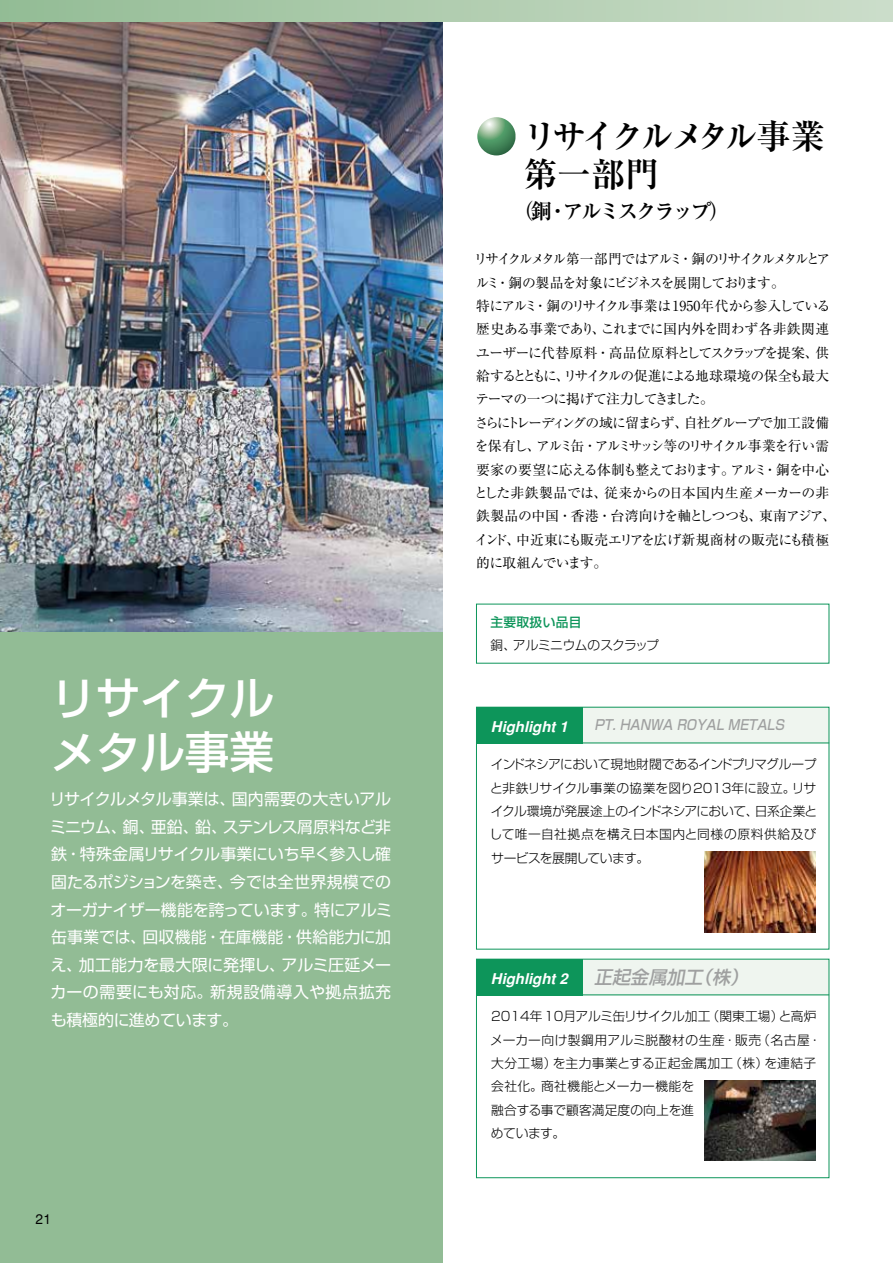
<style>
.page{position:relative;width:893px;height:1263px;background:#fff}
.page>*{position:absolute;margin:0;border:0;box-sizing:border-box;transform-origin:0 0}
.t1{font:500 44.7px/53.1px "Shin Go Pro";color:#fff}
.t2{font:700 34.05px/38.2px "Ryumin Pro";letter-spacing:-.12em;color:#000}
.t3{font:700 21.3px "Ryumin Pro";letter-spacing:-.14em;color:#000}
.t4{font:italic 500 18px "Shin Go Pro";color:#9fa0a0}
.t5{font:15.9px/27.6px "Shin Go Pro";letter-spacing:.005em;color:#fff;text-align:justify}
.t6{font:italic 700 14.85px "Helvetica";color:#fff}
.t7{font:13.8px/23.4px "Ryumin Pro";letter-spacing:-.075em;color:#000}
.t8{font:italic 500 13.8px "Shin Go Pro";color:#9fa0a0;scale:.9 1}
.t9{font:13.8px "Helvetica";color:#000}
.t10{font:300 12.75px/23.4px "Shin Go Pro";letter-spacing:.005em;color:#000;text-align:justify}
.t11{font:300 12.75px "Shin Go Pro";letter-spacing:-.05em;color:#000}
.t12{font:500 12.75px "Shin Go Pro";letter-spacing:.025em;color:#0d955a}
</style>
<div class="page">
<div style="left:0;top:631px;width:442px;height:632px;background:#92bc95"></div>
<img style="left:0;top:21px;width:442px;height:610px">
<svg style="left:477px;top:117px;width:38px;height:38px"></svg>
<div style="left:583px;top:707px;width:246px;height:36px;background:#eff5ef"></div>
<div style="left:476px;top:707px;width:107px;height:36px;background:#0d955a"></div>
<hr style="left:583px;top:743px;width:246px;height:1px;background:#0d955a">
<img style="left:704px;top:851px;width:111px;height:81px">
<div style="left:583px;top:959px;width:246px;height:36px;background:#eff5ef"></div>
<div style="left:476px;top:959px;width:353px;height:219px;border:1px solid #0d955a"></div>
<div style="left:476px;top:959px;width:107px;height:36px;background:#0d955a"></div>
<hr style="left:583px;top:994px;width:246px;height:1px;background:#0d955a">
<img style="left:704px;top:1080px;width:111px;height:81px">
<div style="left:0;top:0;width:893px;height:21px;background:linear-gradient(to right,#93bc95,#ccdeca)"></div>
<h1 class="t1" style="left:51px;top:666px;width:225px">リサイクルメタル事業</h1>
<p class="t5" style="left:50px;top:783px;width:344px">リサイクルメタル事業は、国内需要の大きいアルミニウム、銅、亜鉛、鉛、ステンレス屑原料など非鉄・特殊金属リサイクル事業にいち早く参入し確固たるポジションを築き、今では全世界規模でのオーガナイザー機能を誇っています。特にアルミ缶事業では、回収機能・在庫機能・供給能力に加え、加工能力を最大限に発揮し、アルミ圧延メーカーの需要にも対応。新規設備導入や拠点拡充も積極的に進めています。</p>
<p class="t9" style="left:36px;top:1211px;width:17px">21</p>
<h2 class="t2" style="left:523px;top:115px;width:303px">リサイクルメタル事業第一部門</h2>
<h3 class="t3" style="left:512px;top:194px;width:219px">（銅・アルミスクラップ）</h3>
<p class="t7" style="left:474px;top:246px;width:364px">リサイクルメタル第一部門ではアルミ・銅のリサイクルメタルとアルミ・銅の製品を対象にビジネスを展開しております。<br>特にアルミ・銅のリサイクル事業は 1950年代から参入している歴史ある事業であり、これまでに国内外を問わず各非鉄関連ユーザーに代替原料・高品位原料としてスクラップを提案、供給するとともに、リサイクルの促進による地球環境の保全も最大テーマの一つに掲げて注力してきました。<br>さらにトレーディングの域に留まらず、自社グループで加工設備を保有し、アルミ缶・アルミサッシ等のリサイクル事業を行い需要家の要望に応える体制も整えております。アルミ・銅を中心とした非鉄製品では、従来からの日本国内生産メーカーの非鉄製品の中国・香港・台湾向けを軸としつつも、東南アジア、インド、中近東にも販売エリアを広げ新規商材の販売にも積極的に取組んでいます。</p>
<p class="t12" style="left:490px;top:611px;width:93px">主要取扱い品目</p>
<p class="t11" style="left:490px;top:635px;width:170px">銅、アルミニウムのスクラップ</p>
<p class="t6" style="left:491px;top:718px;width:78px">Highlight 1</p>
<p class="t8" style="left:594px;top:714px;width:216px">PT. HANWA ROYAL METALS</p>
<p class="t10" style="left:490px;top:751px;width:329px">インドネシアにおいて現地財閥であるインドプリマグループと非鉄リサイクル事業の協業を図り2013年に設立。リサイクル環境が発展途上のインドネシアにおいて、日系企業として唯一自社拠点を構え日本国内と同様の原料供給及びサービスを展開しています。</p>
<p class="t6" style="left:491px;top:970px;width:78px">Highlight 2</p>
<h3 class="t4" style="left:594px;top:962px;width:160px">正起金属加工（株）</h3>
<p class="t10" style="left:490px;top:1003px;width:332px;text-align:left">2014年10月アルミ缶リサイクル加工（関東工場）と高炉メーカー向け製鋼用アルミ脱酸材の生産・販売（名古屋・大分工場）を主力事業とする正起金属加工（株）を連結子会社化。商社機能とメーカー機能を<br>融合する事で顧客満足度の向上を進<br>めています。</p>
</div>
